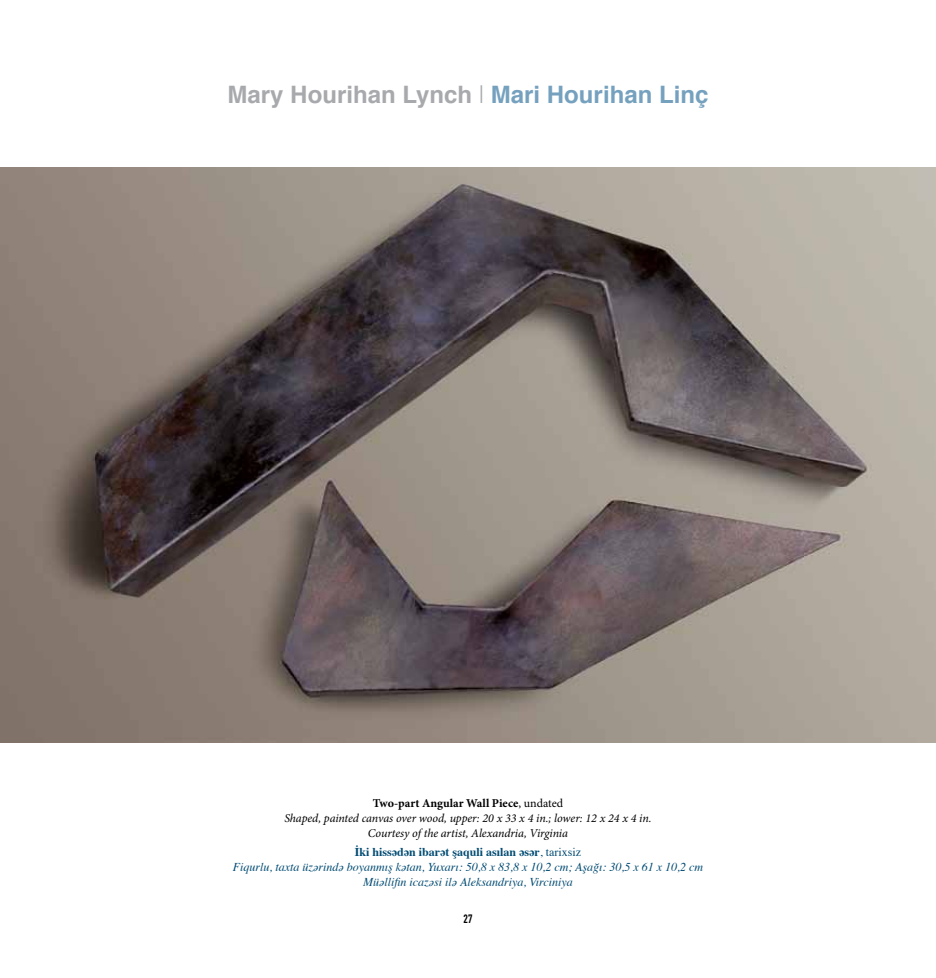
<style>
.page{position:relative;width:936px;height:978px;background:#fff}
.page>*{position:absolute;margin:0;border:0;box-sizing:border-box;transform-origin:0 0}
.t1{font:700 24px "Helvetica";color:#a7a9ac}
.t2{font:italic 12px/15px "Times";color:#004b73;text-align:center}
.t3{font:italic 12px/15px "Minion Pro";letter-spacing:-.005em;color:#000;text-align:center}
.t4{font:12px "DIN Engschrift Alternate";color:#000}
.s1{font-weight:300}
.s2{color:#75a1bf}
.s3{font-weight:700;font-style:normal}
.s4{font-style:normal}
</style>
<div class="page">
<img style="left:0;top:167px;width:935px;height:575px">
<h1 class="t1" style="left:227px;top:73px;width:482px">Mary Hourihan Lynch <span class="s1">|</span> <span class="s2">Mari Hourihan Linç</span></h1>
<p class="t3" style="left:284px;top:795px;width:369px"><span class="s3">Two-part Angular Wall Piece</span><span class="s4">, undated<br></span>Shaped, painted canvas over wood, upper: 20 x 33 x 4 in.; lower: 12 x 24 x 4 in.<br>Courtesy of the artist, Alexandria, Virginia</p>
<p class="t2" style="left:233px;top:844px;width:472px"><span class="s3">İki hissədən ibarət şaquli asılan əsər</span><span class="s4">, tarixsiz<br></span>Fiqurlu, taxta üzərində boyanmış kətan, Yuxarı: 50,8 x 83,8 x 10,2 cm; Aşağı: 30,5 x 61 x 10,2 cm<br>Müəllifin icazəsi ilə Aleksandriya, Virciniya</p>
<p class="t4" style="left:463px;top:912px;width:10px">27</p>
</div>
